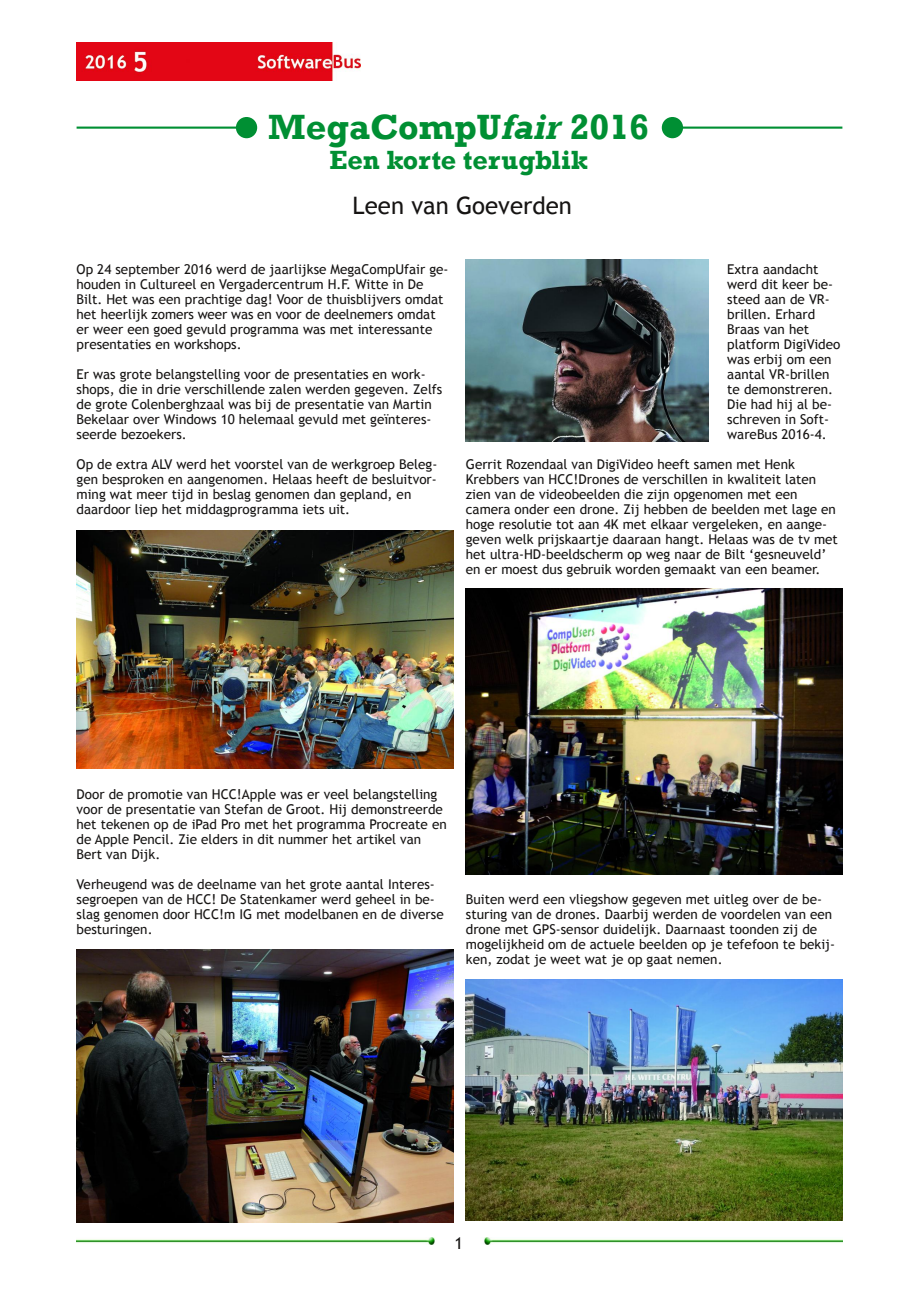
<style>
.page{position:relative;width:919px;height:1289px;background:#fff}
.page>*{position:absolute;margin:0;border:0;box-sizing:border-box;transform-origin:0 0}
.t1{font:700 36px "Rockwell";color:#008f33}
.t2{font:700 27px "Rockwell";color:#008f33}
.t3{font:24px "Trebuchet MS";color:#161413}
.t4{font:16.5px "Trebuchet MS";color:#161413}
.t5{font:13.5px/15px "Trebuchet MS";color:#161413}
.s1{font-style:italic}
</style>
<div class="page">
<img style="left:77px;top:43px;width:283px;height:38px">
<img style="left:77px;top:1237px;width:358px;height:7px">
<img style="left:484px;top:1237px;width:358px;height:7px">
<hr style="left:672px;top:126px;width:170px;height:3px;background:#008f33">
<div style="left:661px;top:117px;width:22px;height:21px;background:#008f33;border-radius:50%"></div>
<hr style="left:77px;top:126px;width:170px;height:3px;background:#008f33">
<div style="left:236px;top:117px;width:21px;height:21px;background:#008f33;border-radius:50%"></div>
<img style="left:77px;top:530px;width:376px;height:238px">
<img style="left:77px;top:949px;width:376px;height:273px">
<img style="left:466px;top:588px;width:376px;height:286px">
<img style="left:466px;top:979px;width:376px;height:241px">
<img style="left:466px;top:259px;width:242px;height:182px">
<h1 class="t1" style="left:268px;top:105px;width:382px">MegaCompU<span class="s1">fair</span> 2016</h1>
<h2 class="t2" style="left:329px;top:143px;width:260px">Een korte terugblik</h2>
<h3 class="t3" style="left:352px;top:191px;width:221px">Leen van Goeverden</h3>
<p class="t5" style="left:77px;top:261px;width:373px">Op 24 september 2016 werd de jaarlijkse MegaCompUfair ge‐ houden in Cultureel en Vergadercentrum H.F. Witte in De Bilt. Het was een prachtige dag! Voor de thuisblijvers omdat het heerlijk zomers weer was en voor de deelnemers omdat er weer een goed gevuld programma was met interessante presentaties en workshops.</p>
<p class="t5" style="left:77px;top:366px;width:367px">Er was grote belangstelling voor de presentaties en work‐ shops, die in drie verschillende zalen werden gegeven. Zelfs de grote Colenberghzaal was bij de presentatie van Martin Bekelaar over Windows 10 helemaal gevuld met geïnteres‐ seerde bezoekers.</p>
<p class="t5" style="left:77px;top:456px;width:362px">Op de extra ALV werd het voorstel van de werkgroep Beleg‐ gen besproken en aangenomen. Helaas heeft de besluitvor‐ ming wat meer tijd in beslag genomen dan gepland, en daardoor liep het middagprogramma iets uit.</p>
<p class="t5" style="left:727px;top:261px;width:115px">Extra aandacht werd dit keer be‐ steed aan de VR‐ brillen. Erhard<br>Braas van het platform DigiVideo was erbij om een aantal VR‐brillen te demonstreren.<br>Die had hij al be‐ schreven in Soft‐ wareBus 2016‐4.</p>
<p class="t5" style="left:466px;top:456px;width:373px">Gerrit Rozendaal van DigiVideo heeft samen met Henk Krebbers van HCC!Drones de verschillen in kwaliteit laten zien van de videobeelden die zijn opgenomen met een camera onder een drone. Zij hebben de beelden met lage en hoge resolutie tot aan 4K met elkaar vergeleken, en aange‐ geven welk prijskaartje daaraan hangt. Helaas was de tv met het ultra‐HD‐beeldscherm op weg naar de Bilt ‘gesneuveld’ en er moest dus gebruik worden gemaakt van een beamer.</p>
<p class="t5" style="left:77px;top:786px;width:372px">Door de promotie van HCC!Apple was er veel belangstelling voor de presentatie van Stefan de Groot. Hij demonstreerde het tekenen op de iPad Pro met het programma Procreate en de Apple Pencil. Zie elders in dit nummer het artikel van Bert van Dijk.</p>
<p class="t5" style="left:77px;top:876px;width:368px">Verheugend was de deelname van het grote aantal Interes‐ segroepen van de HCC! De Statenkamer werd geheel in be‐ slag genomen door HCC!m IG met modelbanen en de diverse besturingen.</p>
<p class="t5" style="left:466px;top:891px;width:371px">Buiten werd een vliegshow gegeven met uitleg over de be‐ sturing van de drones. Daarbij werden de voordelen van een drone met GPS‐sensor duidelijk. Daarnaast toonden zij de mogelijkheid om de actuele beelden op je tefefoon te bekij‐ ken, zodat je weet wat je op gaat nemen.</p>
<p class="t4" style="left:454px;top:1233px;width:10px">1</p>
</div>
